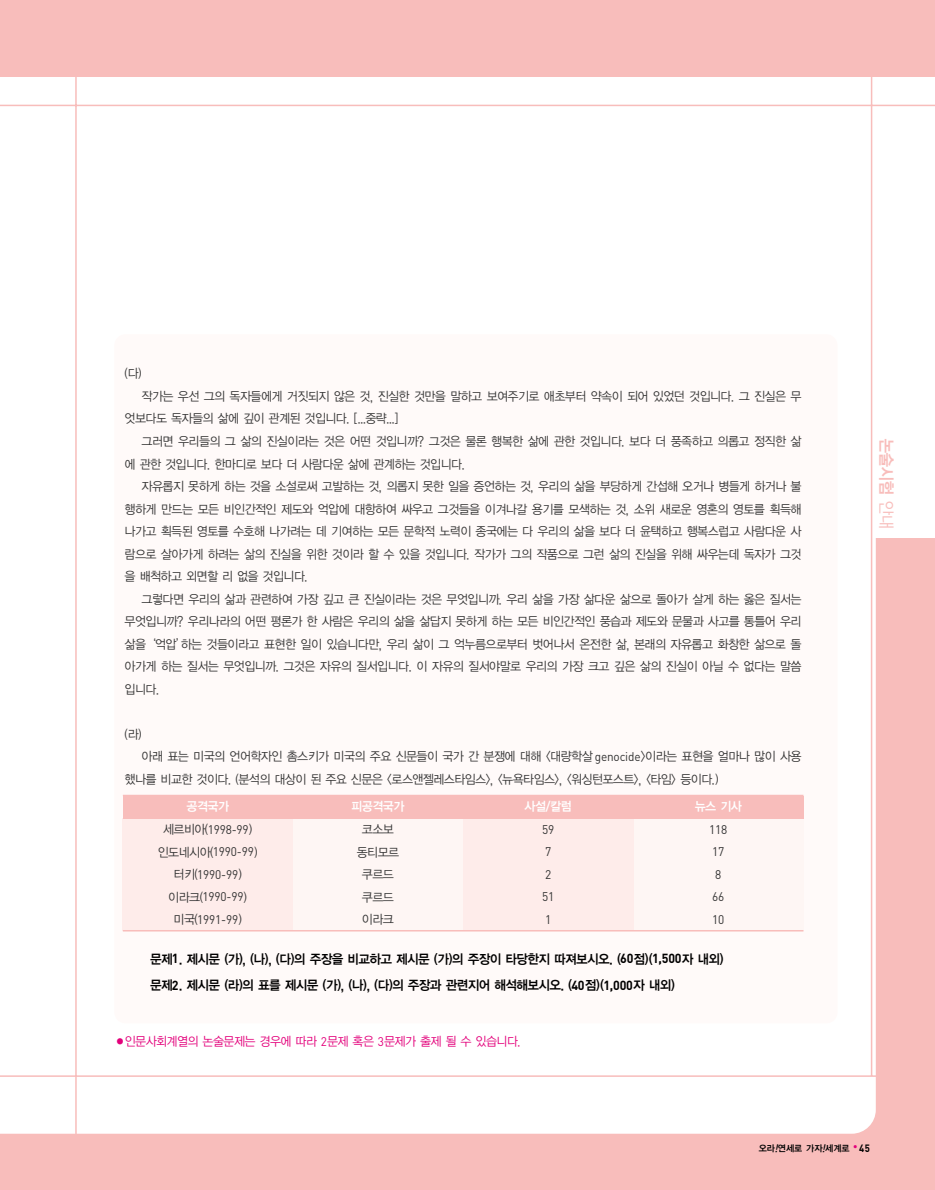
<style>
.page{position:relative;width:935px;height:1190px;background:#fff}
.page>*{position:absolute;margin:0;border:0;box-sizing:border-box;transform-origin:0 0}
.t1{font:16.5px "YGO14";color:#f8bdbb;scale:.95 1}
.t2{font:13.05px/26.7px "YGO14";letter-spacing:-.115em;color:#000;scale:.95 1}
.t3{font:12.45px "YGO12";letter-spacing:-.115em;color:#333;scale:.95 1}
.t4{font:12.45px "DIN";letter-spacing:-.015em;color:#333;scale:.95 1}
.t5{font:12.45px "YGO12";letter-spacing:-.115em;color:#e3007b;scale:.95 1}
.t6{font:12.45px "YGO14";letter-spacing:-.115em;color:#fff;scale:.95 1}
.t7{font:700 10.5px "DIN";color:#000;scale:.9 1}
.t8{font:9px "YGO14";letter-spacing:-.07em;color:#000}
.s1{font-family:"DIN"}
.s2{font-family:"YGO12"}
.s3{font-family:"DIN";font-weight:700}
.s4{font-size:9px}
.s5{font-style:italic}
</style>
<div class="page">
<div style="left:1px;top:539px;width:933px;height:651px;background:#f8bdbb"></div>
<div style="left:1px;top:508px;width:874px;height:625px;background:#fff"></div>
<hr style="left:1px;top:1075px;width:877px;height:1px;background:#f8bdbb">
<hr style="left:75px;top:62px;width:2px;height:1083px;background:#f8bdbb">
<hr style="left:1px;top:105px;width:933px;height:1px;background:#f8bdbb">
<hr style="left:870px;top:68px;width:2px;height:1007px;background:#f8bdbb">
<div style="left:114px;top:334px;width:723px;height:689px;background:#fffaf9;border-radius:11px"></div>
<div style="left:292px;top:818px;width:511px;height:113px;background:#fef6f4"></div>
<div style="left:123px;top:818px;width:170px;height:113px;background:#feecea"></div>
<div style="left:463px;top:818px;width:170px;height:113px;background:#feecea"></div>
<div style="left:123px;top:796px;width:680px;height:22px;background:#f8bdbb"></div>
<hr style="left:123px;top:794px;width:680px;height:2px;background:#f8bdbb">
<hr style="left:123px;top:930px;width:680px;height:1px;background:#f8bdbb">
<div style="left:1px;top:0;width:933px;height:77px;background:#f8bdbb"></div>
<p class="t3" style="left:124px;top:368px;width:20px">(다)</p>
<p class="t3" style="left:141px;top:390px;width:697px">작가는 우선 그의 독자들에게 거짓되지 않은 것, 진실한 것만을 말하고 보여주기로 애초부터 약속이 되어 있었던 것입니다. 그 진실은 무</p>
<p class="t3" style="left:124px;top:413px;width:290px">엇보다도 독자들의 삶에 깊이 관계된 것입니다. [...중략...]</p>
<p class="t3" style="left:141px;top:435px;width:697px">그러면 우리들의 그 삶의 진실이라는 것은 어떤 것입니까? 그것은 물론 행복한 삶에 관한 것입니다. 보다 더 풍족하고 의롭고 정직한 삶</p>
<p class="t3" style="left:124px;top:458px;width:360px">에 관한 것입니다. 한마디로 보다 더 사람다운 삶에 관계하는 것입니다.</p>
<p class="t3" style="left:141px;top:480px;width:697px">자유롭지 못하게 하는 것을 소설로써 고발하는 것, 의롭지 못한 일을 증언하는 것, 우리의 삶을 부당하게 간섭해 오거나 병들게 하거나 불</p>
<p class="t3" style="left:124px;top:503px;width:714px">행하게 만드는 모든 비인간적인 제도와 억압에 대항하여 싸우고 그것들을 이겨나갈 용기를 모색하는 것, 소위 새로운 영혼의 영토를 획득해</p>
<p class="t3" style="left:124px;top:525px;width:714px">나가고 획득된 영토를 수호해 나가려는 데 기여하는 모든 문학적 노력이 종국에는 다 우리의 삶을 보다 더 윤택하고 행복스럽고 사람다운 사</p>
<p class="t3" style="left:124px;top:548px;width:714px">람으로 살아가게 하려는 삶의 진실을 위한 것이라 할 수 있을 것입니다. 작가가 그의 작품으로 그런 삶의 진실을 위해 싸우는데 독자가 그것</p>
<p class="t3" style="left:124px;top:570px;width:195px">을 배척하고 외면할 리 없을 것입니다.</p>
<p class="t3" style="left:141px;top:593px;width:697px">그렇다면 우리의 삶과 관련하여 가장 깊고 큰 진실이라는 것은 무엇입니까. 우리 삶을 가장 삶다운 삶으로 돌아가 살게 하는 옳은 질서는</p>
<p class="t3" style="left:124px;top:615px;width:714px">무엇입니까? 우리나라의 어떤 평론가 한 사람은 우리의 삶을 삶답지 못하게 하는 모든 비인간적인 풍습과 제도와 문물과 사고를 통틀어 우리</p>
<p class="t3" style="left:124px;top:638px;width:714px">삶을‘억압’하는 것들이라고 표현한 일이 있습니다만, 우리 삶이 그 억누름으로부터 벗어나서 온전한 삶, 본래의 자유롭고 화창한 삶으로 돌</p>
<p class="t3" style="left:124px;top:660px;width:714px">아가게 하는 질서는 무엇입니까. 그것은 자유의 질서입니다. 이 자유의 질서야말로 우리의 가장 크고 깊은 삶의 진실이 아닐 수 없다는 말씀</p>
<p class="t3" style="left:124px;top:683px;width:39px">입니다.</p>
<p class="t3" style="left:124px;top:728px;width:20px">(라)</p>
<p class="t3" style="left:141px;top:750px;width:697px">아래 표는 미국의 언어학자인 촘스키가 미국의 주요 신문들이 국가 간 분쟁에 대해 &lt;대량학살 <span class="s1">genocide</span>&gt;이라는 표현을 얼마나 많이 사용</p>
<p class="t3" style="left:124px;top:773px;width:627px">했나를 비교한 것이다. (분석의 대상이 된 주요 신문은 &lt;로스앤젤레스타임스&gt;, &lt;뉴욕타임스&gt;, &lt;워싱턴포스트&gt;, &lt;타임&gt; 등이다.)</p>
<p class="t6" style="left:186px;top:801px;width:47px">공격국가</p>
<p class="t6" style="left:351px;top:801px;width:58px">피공격국가</p>
<p class="t6" style="left:524px;top:801px;width:52px">사설/칼럼</p>
<p class="t6" style="left:694px;top:801px;width:52px">뉴스 기사</p>
<p class="t4" style="left:163px;top:825px;width:96px"><span class="s2">세르비아(</span>1998-99<span class="s2">)</span></p>
<p class="t3" style="left:361px;top:823px;width:36px">코소보</p>
<p class="t4" style="left:542px;top:825px;width:14px">59</p>
<p class="t4" style="left:709px;top:825px;width:21px">118</p>
<p class="t3" style="left:157px;top:846px;width:107px">인도네시아(<span class="s1">1990-99</span>)</p>
<p class="t3" style="left:356px;top:846px;width:47px">동티모르</p>
<p class="t4" style="left:545px;top:847px;width:8px">7</p>
<p class="t4" style="left:712px;top:847px;width:14px">17</p>
<p class="t4" style="left:173px;top:870px;width:74px"><span class="s2">터키(</span>1990-99<span class="s2">)</span></p>
<p class="t3" style="left:361px;top:868px;width:36px">쿠르드</p>
<p class="t4" style="left:545px;top:870px;width:8px">2</p>
<p class="t4" style="left:715px;top:870px;width:8px">8</p>
<p class="t4" style="left:168px;top:892px;width:85px"><span class="s2">이라크(</span>1990-99<span class="s2">)</span></p>
<p class="t3" style="left:361px;top:891px;width:36px">쿠르드</p>
<p class="t4" style="left:542px;top:892px;width:14px">51</p>
<p class="t4" style="left:712px;top:892px;width:14px">66</p>
<p class="t4" style="left:173px;top:915px;width:74px"><span class="s2">미국(</span>1991-99<span class="s2">)</span></p>
<p class="t3" style="left:361px;top:913px;width:36px">이라크</p>
<p class="t4" style="left:545px;top:915px;width:8px">1</p>
<p class="t4" style="left:712px;top:915px;width:14px">10</p>
<p class="t2" style="left:150px;top:946px;width:606px">문제<span class="s3">1</span>. 제시문 (가), (나), (다)의 주장을 비교하고 제시문 (가)의 주장이 타당한지 따져보시오. (<span class="s3">60</span>점)(<span class="s3">1,500</span>자 내외) 문제<span class="s3">2</span>. 제시문 (라)의 표를 제시문 (가), (나), (다)의 주장과 관련지어 해석해보시오. (<span class="s3">40</span>점)(<span class="s3">1,000</span>자 내외)</p>
<p class="t5" style="left:116px;top:1035px;width:428px"><span class="s4">●</span>인문사회계열의 논술문제는 경우에 따라 <span class="s1">2</span>문제 혹은 <span class="s1">3</span>문제가 출제 될 수 있습니다.</p>
<h1 class="t1" style="left:893px;top:438px;width:97px;rotate:90deg">논술시험 <span class="s2">안내</span></h1>
<p class="t8" style="left:758px;top:1144px;width:101px">오라<span class="s5">!</span>연세로 가자<span class="s5">!</span>세계로 <sup>●</sup></p>
<p class="t7" style="left:859px;top:1144px;width:13px">45</p>
</div>
